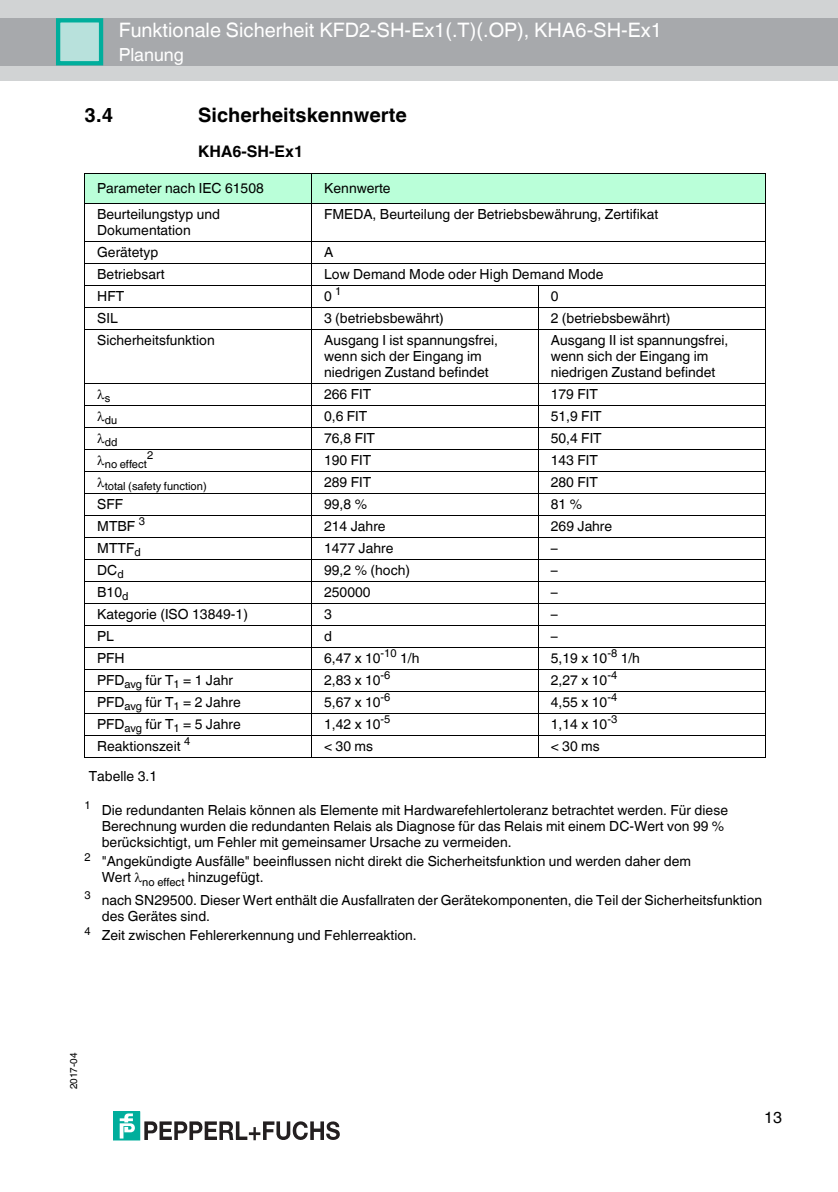
<style>
.page{position:relative;width:838px;height:1192px;background:#fff}
.page>*{position:absolute;margin:0;border:0;box-sizing:border-box;transform-origin:0 0}
.t1{font:20px "Helvetica World";color:#fff}
.t2{font:700 20px "Helvetica World";letter-spacing:.005em;color:#000}
.t3{font:18px "Helvetica World";color:#fff}
.t4{font:700 16px "Helvetica World";color:#000}
.t5{font:16px "Helvetica World";color:#000}
.t6{font:14px/16px "Helvetica World";letter-spacing:.005em;color:#000}
.t7{font:11.2px "Helvetica World";color:#000}
.t8{font:10px "Helvetica World";color:#000}
</style>
<div class="page">
<div style="left:0;top:0;width:838px;height:80px;background:#d1d3d4"></div>
<div style="left:0;top:18px;width:838px;height:48px;background:#a7a9ac"></div>
<div style="left:56px;top:19px;width:45px;height:45px;background:#b8e1dc"></div>
<div style="left:56px;top:18px;width:47px;height:47px;border:4px solid #00ae9c"></div>
<div style="left:113px;top:1112px;width:27px;height:28px;background:#00ae9c"></div>
<svg style="left:120px;top:1113px;width:15px;height:26px"></svg>
<svg style="left:144px;top:1121px;width:196px;height:20px"></svg>
<div style="left:85px;top:174px;width:226px;height:30px;background:#baffd9"></div>
<div style="left:311px;top:174px;width:454px;height:30px;background:#baffd9"></div>
<hr style="left:84px;top:174px;width:1px;height:583px;background:#000">
<hr style="left:311px;top:173px;width:1px;height:585px;background:#000">
<hr style="left:538px;top:285px;width:1px;height:473px;background:#000">
<hr style="left:765px;top:174px;width:1px;height:583px;background:#000">
<hr style="left:84px;top:173px;width:682px;height:1px;background:#000">
<hr style="left:84px;top:203px;width:682px;height:1px;background:#000">
<hr style="left:84px;top:241px;width:682px;height:1px;background:#000">
<hr style="left:84px;top:263px;width:682px;height:1px;background:#000">
<hr style="left:84px;top:285px;width:682px;height:1px;background:#000">
<hr style="left:84px;top:307px;width:682px;height:1px;background:#000">
<hr style="left:84px;top:329px;width:682px;height:1px;background:#000">
<hr style="left:84px;top:383px;width:682px;height:1px;background:#000">
<hr style="left:84px;top:405px;width:682px;height:1px;background:#000">
<hr style="left:84px;top:427px;width:682px;height:1px;background:#000">
<hr style="left:84px;top:449px;width:682px;height:1px;background:#000">
<hr style="left:84px;top:471px;width:682px;height:1px;background:#000">
<hr style="left:84px;top:493px;width:682px;height:1px;background:#000">
<hr style="left:84px;top:515px;width:682px;height:1px;background:#000">
<hr style="left:84px;top:537px;width:682px;height:1px;background:#000">
<hr style="left:84px;top:559px;width:682px;height:1px;background:#000">
<hr style="left:84px;top:581px;width:682px;height:1px;background:#000">
<hr style="left:84px;top:603px;width:682px;height:1px;background:#000">
<hr style="left:84px;top:625px;width:682px;height:1px;background:#000">
<hr style="left:84px;top:647px;width:682px;height:1px;background:#000">
<hr style="left:84px;top:669px;width:682px;height:1px;background:#000">
<hr style="left:84px;top:691px;width:682px;height:1px;background:#000">
<hr style="left:84px;top:713px;width:682px;height:1px;background:#000">
<hr style="left:84px;top:735px;width:682px;height:1px;background:#000">
<hr style="left:84px;top:757px;width:682px;height:1px;background:#000">
<h1 class="t1" style="left:119px;top:13px;width:545px">Funktionale Sicherheit KFD2-SH-Ex1(.T)(.OP), KHA6-SH-Ex1</h1>
<p class="t3" style="left:119px;top:40px;width:67px">Planung</p>
<h1 class="t2" style="left:85px;top:98px;width:30px">3.4</h1>
<h1 class="t2" style="left:198px;top:98px;width:210px">Sicherheitskennwerte</h1>
<p class="t4" style="left:198px;top:138px;width:107px">KHA6-SH-Ex1</p>
<p class="t6" style="left:97px;top:179px;width:168px">Parameter nach IEC 61508</p>
<p class="t6" style="left:324px;top:179px;width:68px">Kennwerte</p>
<p class="t6" style="left:97px;top:204px;width:124px">Beurteilungstyp und<br>Dokumentation</p>
<p class="t6" style="left:324px;top:204px;width:336px">FMEDA, Beurteilung der Betriebsbewährung, Zertifikat</p>
<p class="t6" style="left:97px;top:243px;width:62px">Gerätetyp</p>
<p class="t6" style="left:324px;top:243px;width:11px">A</p>
<p class="t6" style="left:97px;top:265px;width:69px">Betriebsart</p>
<p class="t6" style="left:324px;top:265px;width:281px">Low Demand Mode oder High Demand Mode</p>
<p class="t6" style="left:97px;top:287px;width:28px">HFT</p>
<p class="t6" style="left:324px;top:287px;width:19px">0 <sup>1</sup></p>
<p class="t6" style="left:551px;top:287px;width:9px">0</p>
<p class="t6" style="left:97px;top:309px;width:22px">SIL</p>
<p class="t6" style="left:324px;top:309px;width:121px">3 (betriebsbewährt)</p>
<p class="t6" style="left:551px;top:309px;width:121px">2 (betriebsbewährt)</p>
<p class="t6" style="left:97px;top:331px;width:119px">Sicherheitsfunktion</p>
<p class="t6" style="left:324px;top:331px;width:176px">Ausgang I ist spannungsfrei, wenn sich der Eingang im niedrigen Zustand befindet</p>
<p class="t6" style="left:551px;top:331px;width:179px">Ausgang II ist spannungsfrei, wenn sich der Eingang im niedrigen Zustand befindet</p>
<p class="t7" style="left:97px;top:389px;width:15px">●s</p>
<p class="t6" style="left:324px;top:385px;width:49px">266 FIT</p>
<p class="t6" style="left:551px;top:385px;width:49px">179 FIT</p>
<p class="t7" style="left:97px;top:411px;width:22px">●du</p>
<p class="t6" style="left:324px;top:407px;width:45px">0,6 FIT</p>
<p class="t6" style="left:551px;top:407px;width:53px">51,9 FIT</p>
<p class="t7" style="left:97px;top:433px;width:22px">●dd</p>
<p class="t6" style="left:324px;top:429px;width:53px">76,8 FIT</p>
<p class="t6" style="left:551px;top:429px;width:53px">50,4 FIT</p>
<p class="t7" style="left:97px;top:455px;width:51px">●no effect</p>
<p class="t7" style="left:147px;top:446px;width:8px">2</p>
<p class="t6" style="left:324px;top:451px;width:49px">190 FIT</p>
<p class="t6" style="left:551px;top:451px;width:49px">143 FIT</p>
<p class="t7" style="left:97px;top:477px;width:111px">●total (safety function)</p>
<p class="t6" style="left:324px;top:473px;width:49px">289 FIT</p>
<p class="t6" style="left:551px;top:473px;width:49px">280 FIT</p>
<p class="t6" style="left:97px;top:495px;width:27px">SFF</p>
<p class="t6" style="left:324px;top:495px;width:45px">99,8 %</p>
<p class="t6" style="left:551px;top:495px;width:33px">81 %</p>
<p class="t6" style="left:97px;top:517px;width:49px">MTBF <sup>3</sup></p>
<p class="t6" style="left:324px;top:517px;width:63px">214 Jahre</p>
<p class="t6" style="left:551px;top:517px;width:63px">269 Jahre</p>
<p class="t6" style="left:97px;top:539px;width:45px">MTTF<sub>d</sub></p>
<p class="t6" style="left:324px;top:539px;width:71px">1477 Jahre</p>
<p class="t6" style="left:551px;top:539px;width:8px">–</p>
<p class="t6" style="left:97px;top:561px;width:28px">DC<sub>d</sub></p>
<p class="t6" style="left:324px;top:561px;width:88px">99,2 % (hoch)</p>
<p class="t6" style="left:551px;top:561px;width:8px">–</p>
<p class="t6" style="left:97px;top:583px;width:33px">B10<sub>d</sub></p>
<p class="t6" style="left:324px;top:583px;width:48px">250000</p>
<p class="t6" style="left:551px;top:583px;width:8px">–</p>
<p class="t6" style="left:97px;top:605px;width:152px">Kategorie (ISO 13849-1)</p>
<p class="t6" style="left:324px;top:605px;width:9px">3</p>
<p class="t6" style="left:551px;top:605px;width:8px">–</p>
<p class="t6" style="left:97px;top:627px;width:18px">PL</p>
<p class="t6" style="left:324px;top:627px;width:9px">d</p>
<p class="t6" style="left:551px;top:627px;width:8px">–</p>
<p class="t6" style="left:97px;top:649px;width:29px">PFH</p>
<p class="t6" style="left:324px;top:649px;width:97px">6,47 x 10<sup>-10</sup> 1/h</p>
<p class="t6" style="left:551px;top:649px;width:91px">5,19 x 10<sup>-8</sup> 1/h</p>
<p class="t6" style="left:97px;top:671px;width:137px">PFD<sub>avg</sub> für T<sub>1</sub> = 1 Jahr</p>
<p class="t6" style="left:324px;top:671px;width:68px">2,83 x 10<sup>-6</sup></p>
<p class="t6" style="left:551px;top:671px;width:68px">2,27 x 10<sup>-4</sup></p>
<p class="t6" style="left:97px;top:693px;width:145px">PFD<sub>avg</sub> für T<sub>1</sub> = 2 Jahre</p>
<p class="t6" style="left:324px;top:693px;width:68px">5,67 x 10<sup>-6</sup></p>
<p class="t6" style="left:551px;top:693px;width:68px">4,55 x 10<sup>-4</sup></p>
<p class="t6" style="left:97px;top:715px;width:145px">PFD<sub>avg</sub> für T<sub>1</sub> = 5 Jahre</p>
<p class="t6" style="left:324px;top:715px;width:68px">1,42 x 10<sup>-5</sup></p>
<p class="t6" style="left:551px;top:715px;width:68px">1,14 x 10<sup>-3</sup></p>
<p class="t6" style="left:97px;top:737px;width:94px">Reaktionszeit <sup>4</sup></p>
<p class="t6" style="left:324px;top:737px;width:51px">&lt; 30 ms</p>
<p class="t6" style="left:551px;top:737px;width:51px">&lt; 30 ms</p>
<p class="t6" style="left:89px;top:767px;width:70px">Tabelle 3.1</p>
<p class="t6" style="left:102px;top:800px;width:628px;text-indent:-17px"><sup>1</sup> Die redundanten Relais können als Elemente mit Hardwarefehlertoleranz betrachtet werden. Für diese<br>Berechnung wurden die redundanten Relais als Diagnose für das Relais mit einem DC-Wert von 99 % berücksichtigt, um Fehler mit gemeinsamer Ursache zu vermeiden.</p>
<p class="t6" style="left:102px;top:852px;width:591px;text-indent:-17px"><sup>2</sup> "Angekündigte Ausfälle" beeinflussen nicht direkt die Sicherheitsfunktion und werden daher dem<br>Wert ●<sub>no</sub> <sub>effect</sub> hinzugefügt.</p>
<p class="t6" style="left:102px;top:890px;width:662px;text-indent:-17px"><sup>3</sup> nach SN29500. Dieser Wert enthält die Ausfallraten der Gerätekomponenten, die Teil der Sicherheitsfunktion des Gerätes sind.</p>
<p class="t6" style="left:85px;top:926px;width:334px"><sup>4</sup> Zeit zwischen Fehlererkennung und Fehlerreaktion.</p>
<p class="t8" style="left:65px;top:1089px;width:38px;rotate:-90deg">2017-04</p>
<p class="t5" style="left:764px;top:1104px;width:19px">13</p>
</div>
